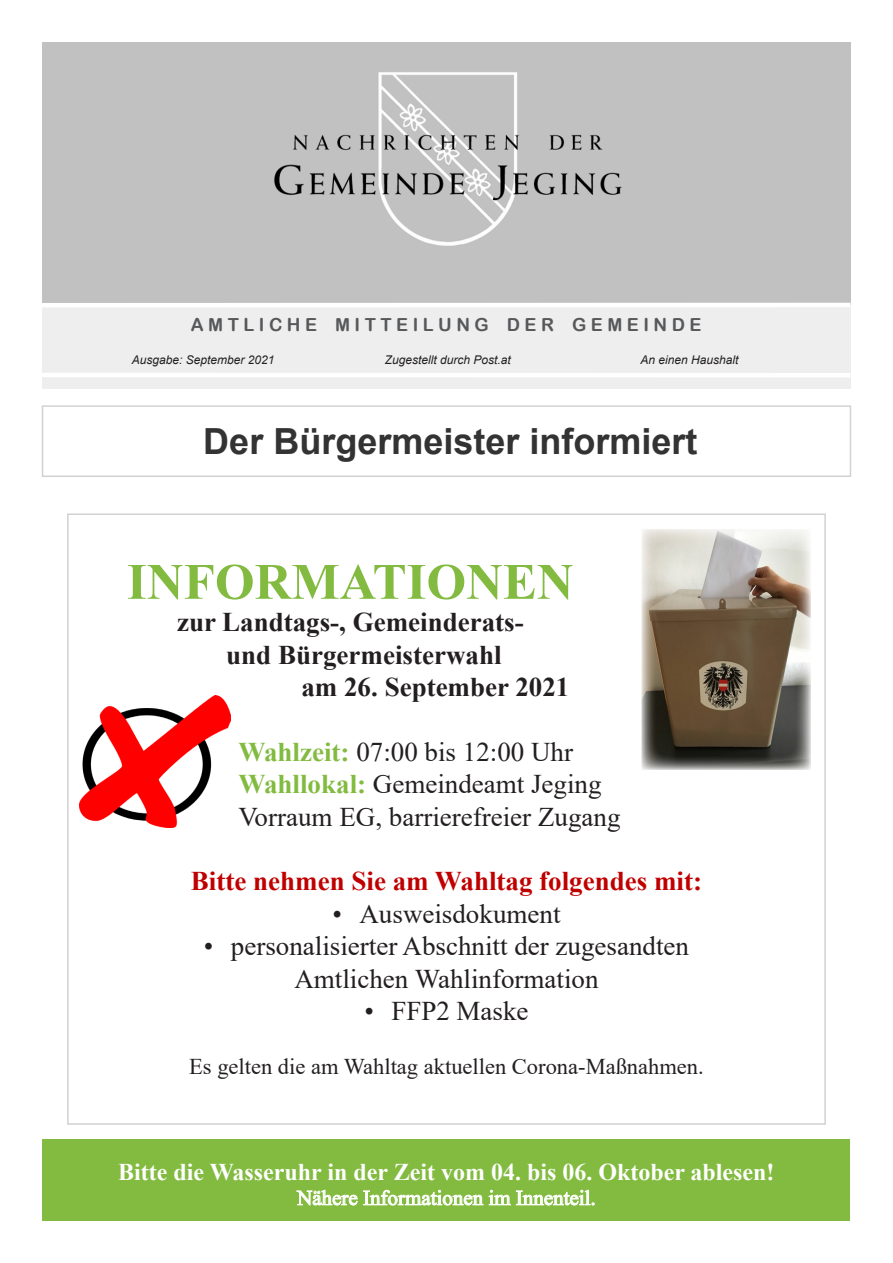
<style>
.page{position:relative;width:893px;height:1263px;background:#fff}
.page>*{position:absolute;margin:0;border:0;box-sizing:border-box;transform-origin:0 0}
.t1{font:700 51px "Times New Roman";color:#82bb40}
.t2{font:700 36px "Arial";color:#333}
.t3{font:27px/32.4px "Times New Roman";color:#231f20}
.t4{font:700 27px "Times New Roman";color:#231f20}
.t5{font:700 27px "Times New Roman";color:#c00000}
.t6{font:700 24px "Times New Roman";color:#fff}
.t7{font:22.5px "Times New Roman";color:#231f20}
.t8{font:21px "Times New Roman";color:#fff}
.t9{font:18px "Arial Rounded MT Bold";color:#57585a}
.t10{font:italic 12px "Arial";color:#231f20}
.s1{font-weight:700;color:#82bb40}
</style>
<div class="page">
<div style="left:43px;top:43px;width:807px;height:260px;background:#c1c1c1"></div>
<div style="left:43px;top:1138px;width:807px;height:82px;background:#82bb40"></div>
<svg style="left:296px;top:1189px;width:299px;height:17px"></svg>
<div style="left:42px;top:306px;width:808px;height:83px;background:#eeeeef"></div>
<hr style="left:42px;top:373px;width:808px;height:4px;background:#fff">
<hr style="left:42px;top:303px;width:808px;height:4px;background:#fff">
<div style="left:42px;top:405px;width:809px;height:72px;border:2px solid #d1d2d4"></div>
<img style="left:80px;top:695px;width:150px;height:133px">
<img style="left:641px;top:529px;width:170px;height:241px">
<p class="t9" style="left:191px;top:314px;width:512px">A M T L I C H E M I T T E I L U N G D E R G E M E I N D E</p>
<p class="t10" style="left:132px;top:352px;width:144px">Ausgabe: September 2021</p>
<p class="t10" style="left:385px;top:352px;width:128px">Zugestellt durch Post.at</p>
<p class="t10" style="left:640px;top:352px;width:100px">An einen Haushalt</p>
<p class="t2" style="left:203px;top:416px;width:496px">Der Bürgermeister informiert</p>
<p class="t1" style="left:127px;top:545px;width:448px">INFORMATIONEN</p>
<p class="t4" style="left:177px;top:603px;width:348px">zur Landtags-, Gemeinderats-</p>
<p class="t4" style="left:226px;top:635px;width:277px">und Bürgermeisterwahl</p>
<p class="t4" style="left:301px;top:667px;width:269px">am 26. September 2021</p>
<p class="t3" style="left:239px;top:735px;width:336px"><span class="s1">Wahlzeit:</span> 07:00 bis 12:00 Uhr</p>
<p class="t3" style="left:239px;top:767px;width:383px"><span class="s1">Wahllokal:</span> Gemeindeamt Jeging<br>Vorraum EG, barrierefreier Zugang</p>
<p class="t5" style="left:191px;top:862px;width:512px">Bitte nehmen Sie am Wahltag folgendes mit:</p>
<p class="t3" style="left:332px;top:897px;width:229px">• Ausweisdokument</p>
<p class="t3" style="left:204px;top:929px;width:487px">• personalisierter Abschnitt der zugesandten</p>
<p class="t3" style="left:294px;top:961px;width:306px">Amtlichen Wahlinformation</p>
<p class="t3" style="left:364px;top:994px;width:166px">• FFP2 Maske</p>
<p class="t7" style="left:189px;top:1051px;width:516px">Es gelten die am Wahltag aktuellen Corona-Maßnahmen.</p>
<p class="t6" style="left:118px;top:1154px;width:658px">Bitte die Wasseruhr in der Zeit vom 04. bis 06. Oktober ablesen!</p>
<p class="t8" style="left:297px;top:1183px;width:300px">Nähere Informationen im Innenteil.</p>
</div>
